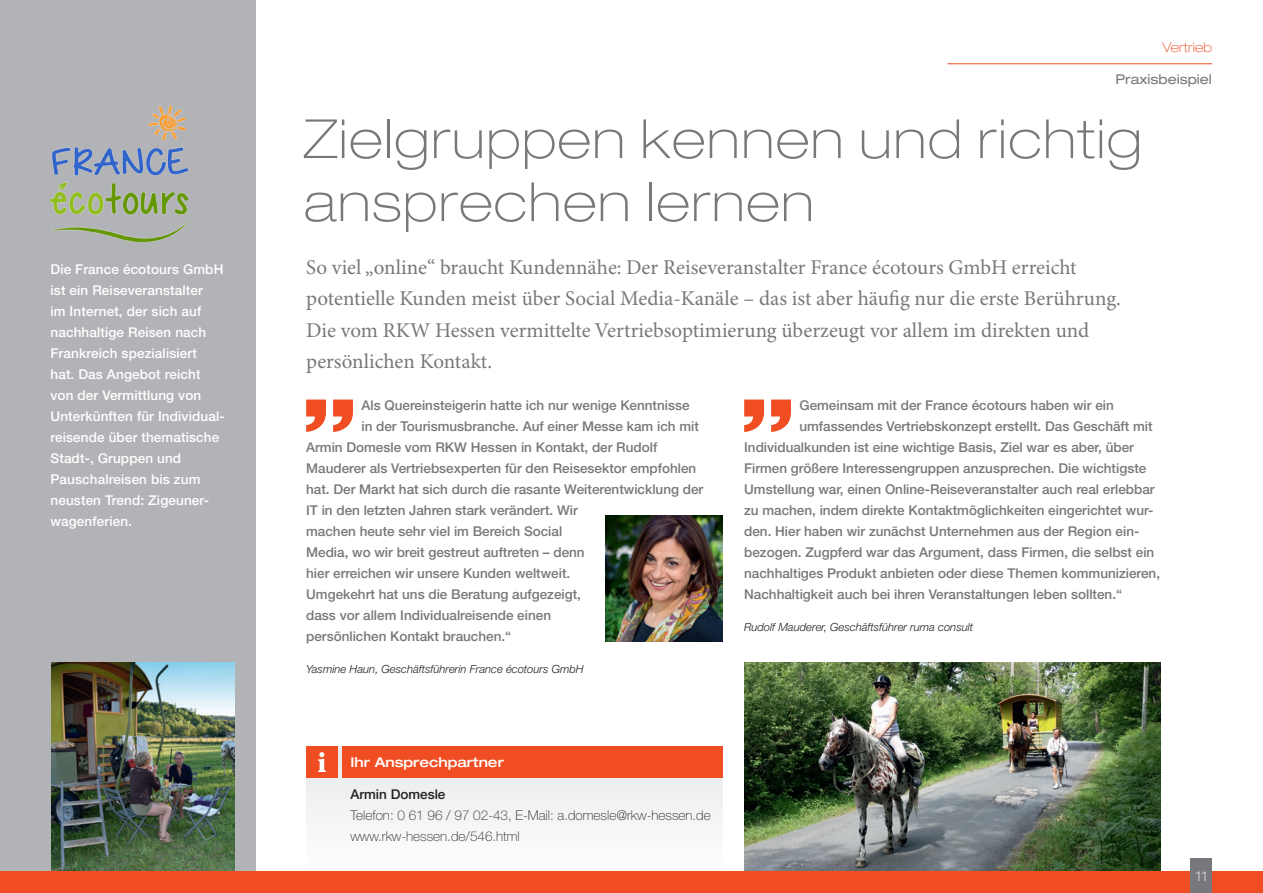
<style>
.page{position:relative;width:1263px;height:893px;background:#fff}
.page>*{position:absolute;margin:0;border:0;box-sizing:border-box;transform-origin:0 0}
.Headline{font:100 expanded 54px/63px "Helvetica Neue LT Std";letter-spacing:.03em;color:#76787b}
.Einleitung{font:21px/31.5px "Minion Pro";color:#76787b}
.Zitat_neu{font:500 13.5px "Helvetica Neue LT Std";color:#76787b}
.Zitat_neu-2{font:500 13.5px/21px "Helvetica Neue LT Std";letter-spacing:.01em;color:#fff}
.Text{font:100 13.5px "Helvetica Neue LT Std";color:#231f20}
.Subline{font:500 expanded 13.5px "Helvetica Neue LT Std";color:#fff}
.BU{font:expanded 13.5px "Helvetica Neue LT Std";color:#76787b}
.Text-2{font:500 13.5px "Helvetica Neue LT Std";color:#231f20}
.BU-2{font:100 expanded 13.5px "Helvetica Neue LT Std";color:#f04d22}
.t1{font:100 expanded 13.5px "Helvetica Neue LT Std";color:#fff}
.BU-3{font:italic 300 11.25px "Helvetica Neue LT Std";color:#231f20}
</style>
<div class="page">
<div style="left:306px;top:746px;width:417px;height:126px;background:#f5f6f6"></div>
<hr style="left:947px;top:63px;width:265px;height:1px;background:#f04d22">
<div style="left:342px;top:747px;width:381px;height:31px;background:#f04d22"></div>
<div style="left:306px;top:746px;width:32px;height:32px;background:#f04d22"></div>
<svg style="left:318px;top:752px;width:8px;height:20px"></svg>
<svg style="left:306px;top:400px;width:47px;height:32px"></svg>
<svg style="left:744px;top:400px;width:47px;height:32px"></svg>
<div style="left:0;top:0;width:255px;height:876px;background:#b2b3b7"></div>
<img style="left:50px;top:105px;width:137px;height:137px">
<img style="left:744px;top:662px;width:417px;height:210px">
<img style="left:606px;top:515px;width:117px;height:126px">
<img style="left:51px;top:662px;width:183px;height:210px">
<div style="left:0;top:872px;width:1263px;height:21px;background:#f04d22"></div>
<div style="left:1191px;top:859px;width:21px;height:34px;background:#76787b"></div>
<p class="Zitat_neu-2" style="left:50px;top:258px;width:174px">Die France écotours GmbH ist ein Reiseveranstalter<br>im Internet, der sich auf nachhaltige Reisen nach<br>Frankreich spezialisiert hat. Das Angebot reicht von der Vermittlung von<br>Unterkünften für Individual&shy;reisende über thematische<br>Stadt-, Gruppen und<br>Pauschalreisen bis zum neusten Trend: Zigeuner&shy;wagenferien.</p>
<p class="BU-2" style="left:1162px;top:39px;width:51px">Vertrieb</p>
<p class="BU" style="left:1115px;top:71px;width:98px">Praxisbeispiel</p>
<p class="Headline" style="left:304px;top:107px;width:839px">Zielgruppen kennen und richtig ansprechen lernen</p>
<p class="Einleitung" style="left:306px;top:252px;width:816px">So viel „online“ braucht Kundennähe: Der Reiseveranstalter France écotours GmbH erreicht potentielle Kunden meist über Social Media-Kanäle – das ist aber häufig nur die erste Berührung.<br>Die vom RKW Hessen vermittelte Vertriebsoptimierung überzeugt vor allem im direkten und persönlichen Kontakt.</p>
<p class="Zitat_neu" style="left:361px;top:397px;width:330px">Als Quereinsteigerin hatte ich nur wenige Kenntnisse</p>
<p class="Zitat_neu" style="left:361px;top:418px;width:339px">in der Tourismusbranche. Auf einer Messe kam ich mit</p>
<p class="Zitat_neu" style="left:306px;top:439px;width:353px">Armin Domesle vom RKW Hessen in Kontakt, der Rudolf</p>
<p class="Zitat_neu" style="left:306px;top:460px;width:392px">Mauderer als Vertriebsexperten für den Reisesektor empfohlen</p>
<p class="Zitat_neu" style="left:306px;top:481px;width:399px">hat. Der Markt hat sich durch die rasante Weiterentwicklung der</p>
<p class="Zitat_neu" style="left:306px;top:502px;width:273px">IT in den letzten Jahren stark verändert. Wir</p>
<p class="Zitat_neu" style="left:306px;top:523px;width:258px">machen heute sehr viel im Bereich Social</p>
<p class="Zitat_neu" style="left:306px;top:544px;width:280px">Media, wo wir breit gestreut auftreten – denn</p>
<p class="Zitat_neu" style="left:306px;top:565px;width:266px">hier erreichen wir unsere Kunden weltweit.</p>
<p class="Zitat_neu" style="left:306px;top:586px;width:276px">Umgekehrt hat uns die Beratung aufgezeigt,</p>
<p class="Zitat_neu" style="left:306px;top:607px;width:246px">dass vor allem Individualreisende einen</p>
<p class="Zitat_neu" style="left:306px;top:628px;width:207px">persönlichen Kontakt brauchen.“</p>
<p class="BU-3" style="left:306px;top:662px;width:279px">Yasmine Haun, Geschäftsführerin France écotours GmbH</p>
<p class="Subline" style="left:350px;top:754px;width:155px">Ihr Ansprechpartner</p>
<p class="Text-2" style="left:350px;top:786px;width:97px">Armin Domesle</p>
<p class="Text" style="left:350px;top:807px;width:362px">Telefon: 0 61 96 / 97 02-43, E-Mail: a.domesle@rkw-hessen.de</p>
<p class="Text" style="left:350px;top:828px;width:171px">www.rkw-hessen.de/546.html</p>
<p class="Zitat_neu" style="left:799px;top:397px;width:316px">Gemeinsam mit der France écotours haben wir ein</p>
<p class="Zitat_neu" style="left:799px;top:418px;width:355px">umfassendes Vertriebskonzept erstellt. Das Geschäft mit</p>
<p class="Zitat_neu" style="left:744px;top:439px;width:391px">Individualkunden ist eine wichtige Basis, Ziel war es aber, über</p>
<p class="Zitat_neu" style="left:744px;top:460px;width:404px">Firmen größere Interessengruppen anzusprechen. Die wichtigste</p>
<p class="Zitat_neu" style="left:744px;top:481px;width:412px">Umstellung war, einen Online-Reiseveranstalter auch real erlebbar</p>
<p class="Zitat_neu" style="left:744px;top:502px;width:411px">zu machen, indem direkte Kontaktmöglichkeiten eingerichtet wur-</p>
<p class="Zitat_neu" style="left:744px;top:523px;width:397px">den. Hier haben wir zunächst Unternehmen aus der Region ein-</p>
<p class="Zitat_neu" style="left:744px;top:544px;width:412px">bezogen. Zugpferd war das Argument, dass Firmen, die selbst ein</p>
<p class="Zitat_neu" style="left:744px;top:565px;width:417px">nachhaltiges Produkt anbieten oder diese Themen kommunizieren,</p>
<p class="Zitat_neu" style="left:744px;top:586px;width:379px">Nachhaltigkeit auch bei ihren Veranstaltungen leben sollten.“</p>
<p class="BU-3" style="left:744px;top:620px;width:231px">Rudolf Mauderer, Geschäftsführer ruma consult</p>
<p class="t1" style="left:1195px;top:868px;width:13px">11</p>
</div>
